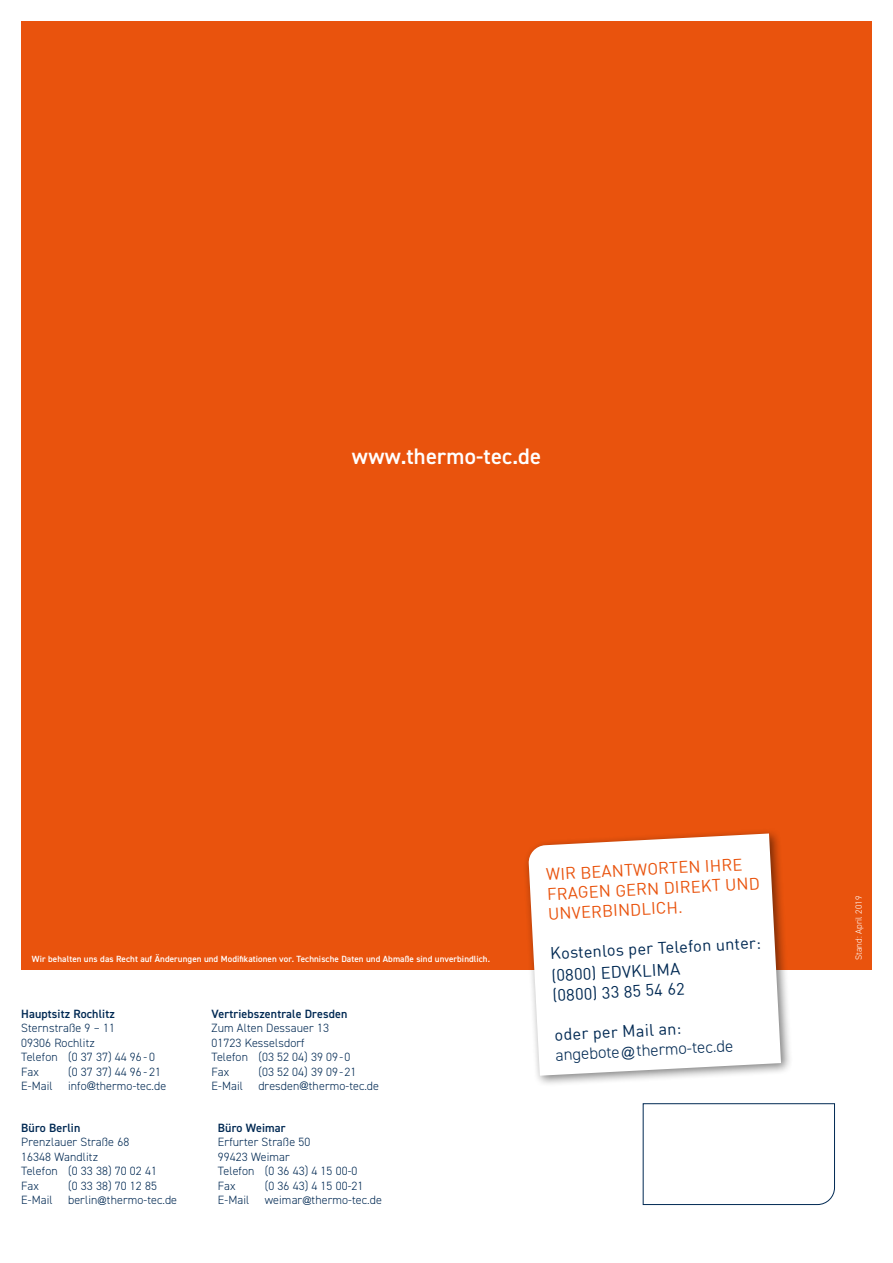
<style>
.page{position:relative;width:893px;height:1263px;background:#fff}
.page>*{position:absolute;margin:0;border:0;box-sizing:border-box;transform-origin:0 0}
.t1{font:600 22.5px "DIN2014";letter-spacing:.01em;color:#fff}
.t2{font:16.5px/22.2px "DIN";color:#002953}
.t3{font:16.5px/19.8px "DIN";color:#e9530d}
.t4{font:300 16.5px "DIN2014";color:#002953}
.t5{font:300 12px/14.4px "DIN2014";letter-spacing:.01em;color:#002953}
.t6{font:600 12px "DIN2014";letter-spacing:.01em;color:#002953}
.t7{font:600 9px "DIN2014";letter-spacing:.01em;color:#fff}
.t8{font:300 9px "DIN2014";letter-spacing:.01em;color:#fff}
.s1{font-family:"Arial";font-weight:400;font-size:9px}
.s2{font-family:"Arial";font-weight:400;font-size:13.5px}
</style>
<div class="page">
<div style="left:21px;top:21px;width:851px;height:948px;background:#e9530d"></div>
<svg style="left:643px;top:1103px;width:192px;height:102px"></svg>
<div style="left:523px;top:828px;width:270px;height:259px;background:#000;opacity:.5"></div>
<svg style="left:528px;top:833px;width:253px;height:243px;fill:#fff"></svg>
<h1 class="t1" style="left:352px;top:444px;width:191px">www.thermo-tec.de</h1>
<p class="t7" style="left:32px;top:954px;width:460px">Wir behalten uns das Recht auf Änderungen und Modifikationen vor. Technische Daten und Abmaße sind unverbindlich.</p>
<p class="t6" style="left:21px;top:1007px;width:95px">Hauptsitz Rochlitz</p>
<p class="t5" style="left:21px;top:1021px;width:135px">Sternstraße 9 – 11<br>09306 Rochlitz<br>Telefon (0 37 37) 44 96 - 0<br>Fax</p>
<p class="t5" style="left:68px;top:1064px;width:94px">(0 37 37) 44 96 - 21</p>
<p class="t6" style="left:212px;top:1007px;width:137px">Vertriebszentrale Dresden</p>
<p class="t5" style="left:212px;top:1021px;width:140px">Zum Alten Dessauer 13<br>01723 Kesselsdorf<br>Telefon (03 52 04) 39 09-0<br>Fax</p>
<p class="t5" style="left:258px;top:1064px;width:100px">(03 52 04) 39 09-21</p>
<p class="t5" style="left:21px;top:1079px;width:33px">E-Mail</p>
<p class="t5" style="left:68px;top:1079px;width:100px">info<span class="s1">@</span>thermo-tec.de</p>
<p class="t5" style="left:212px;top:1079px;width:33px">E-Mail</p>
<p class="t5" style="left:258px;top:1079px;width:122px">dresden<span class="s1">@</span>thermo-tec.de</p>
<p class="t6" style="left:21px;top:1121px;width:61px">Büro Berlin</p>
<p class="t5" style="left:21px;top:1135px;width:137px">Prenzlauer Straße 68<br>16348 Wandlitz<br>Telefon (0 33 38) 70 02 41<br>Fax</p>
<p class="t5" style="left:68px;top:1178px;width:90px">(0 33 38) 70 12 85</p>
<p class="t6" style="left:218px;top:1121px;width:69px">Büro Weimar</p>
<p class="t5" style="left:218px;top:1135px;width:141px">Erfurter Straße 50<br>99423 Weimar<br>Telefon (0 36 43) 4 15 00-0<br>Fax</p>
<p class="t5" style="left:265px;top:1178px;width:100px">(0 36 43) 4 15 00-21</p>
<p class="t5" style="left:21px;top:1193px;width:33px">E-Mail</p>
<p class="t5" style="left:68px;top:1193px;width:111px">berlin<span class="s1">@</span>thermo-tec.de</p>
<p class="t5" style="left:218px;top:1193px;width:33px">E-Mail</p>
<p class="t5" style="left:265px;top:1193px;width:119px">weimar<span class="s1">@</span>thermo-tec.de</p>
<h2 class="t3" style="left:546px;top:864px;width:215px;rotate:-3deg">WIR BEANTWORTEN IHRE<br>FRAGEN GERN DIREKT UND<br>UNVERBINDLICH.</h2>
<h2 class="t2" style="left:550px;top:942px;width:212px;rotate:-3deg">Kostenlos per Telefon unter: (0800) EDVKLIMA</h2>
<h2 class="t2" style="left:552px;top:985px;width:134px;rotate:-3deg">(0800) 33 85 54 62</h2>
<h2 class="t2" style="left:554px;top:1023px;width:129px;rotate:-3deg">oder per Mail an:</h2>
<h2 class="t4" style="left:555px;top:1046px;width:179px;rotate:-3deg">angebote<span class="s2">@</span>thermo-tec.de</h2>
<p class="t8" style="left:854px;top:960px;width:66px;rotate:-90deg">Stand: April 2019</p>
</div>
